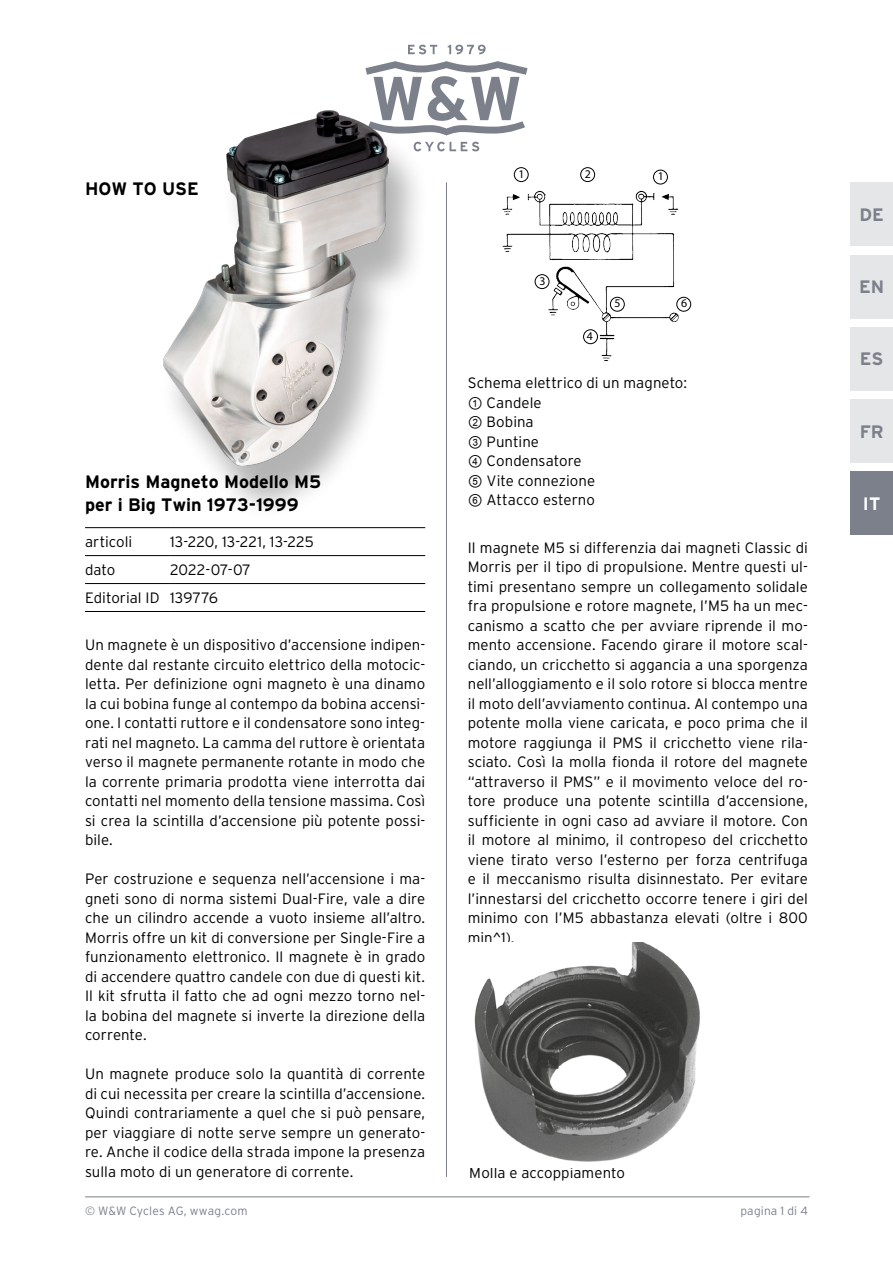
<style>
.page{position:relative;width:893px;height:1263px;background:#fff}
.page>*{position:absolute;margin:0;border:0;box-sizing:border-box;transform-origin:0 0}
.t1{font:700 18px/22.5px "Interstate";color:#000}
.t2{font:700 18px "Interstate";color:#7c808b}
.t3{font:700 18px "Interstate";color:#fff}
.t4{font:300 15px/19.5px "Interstate";letter-spacing:.005em;color:#000;text-align:justify}
.t5{font:300 12px "Interstate";letter-spacing:.015em;color:#7c808b}
.t6{font:11.85px "Myriad Pro";color:#000}
.s1{font-family:"Arial Unicode MS";font-weight:400}
</style>
<div class="page">
<svg style="left:408px;top:45px;width:29px;height:9px"></svg>
<svg style="left:448px;top:45px;width:38px;height:9px"></svg>
<svg style="left:430px;top:142px;width:49px;height:9px"></svg>
<svg style="left:365px;top:61px;width:162px;height:75px"></svg>
<hr style="left:85px;top:1196px;width:724px;height:1px;background:#7c808b">
<hr style="left:446px;top:182px;width:1px;height:995px;background:#7c808b">
<div style="left:850px;top:182px;width:43px;height:64px;background:#e5e6e8"></div>
<div style="left:850px;top:255px;width:43px;height:63px;background:#e5e6e8"></div>
<div style="left:850px;top:327px;width:43px;height:64px;background:#e5e6e8"></div>
<div style="left:850px;top:399px;width:43px;height:64px;background:#e5e6e8"></div>
<div style="left:850px;top:471px;width:43px;height:64px;background:#7c808b"></div>
<div style="left:158px;top:120px;width:272px;height:401px;background:#000;opacity:.3"></div>
<img style="left:163px;top:111px;width:225px;height:354px">
<hr style="left:85px;top:527px;width:85px;height:1px;background:#000">
<hr style="left:170px;top:527px;width:255px;height:1px;background:#000">
<hr style="left:85px;top:555px;width:85px;height:1px;background:#000">
<hr style="left:170px;top:555px;width:255px;height:1px;background:#000">
<hr style="left:85px;top:583px;width:85px;height:1px;background:#000">
<hr style="left:85px;top:611px;width:85px;height:1px;background:#000">
<hr style="left:170px;top:583px;width:255px;height:1px;background:#000">
<hr style="left:170px;top:611px;width:255px;height:1px;background:#000">
<img style="left:468px;top:143px;width:224px;height:219px">
<div style="left:514px;top:167px;width:15px;height:15px;border:1px solid #000;border-radius:50%"></div>
<div style="left:580px;top:167px;width:15px;height:15px;border:1px solid #000;border-radius:50%"></div>
<div style="left:535px;top:274px;width:14px;height:15px;border:1px solid #000;border-radius:50%"></div>
<div style="left:610px;top:297px;width:15px;height:15px;border:1px solid #000;border-radius:50%"></div>
<div style="left:583px;top:329px;width:15px;height:15px;border:1px solid #000;border-radius:50%"></div>
<div style="left:676px;top:297px;width:15px;height:15px;border:1px solid #000;border-radius:50%"></div>
<div style="left:653px;top:170px;width:15px;height:15px;border:1px solid #000;border-radius:50%"></div>
<img style="left:474px;top:943px;width:226px;height:219px">
<p class="t1" style="left:85px;top:178px;width:115px">HOW TO USE</p>
<p class="t1" style="left:85px;top:470px;width:238px">Morris Magneto Modello M5 per i Big Twin 1973-1999</p>
<p class="t4" style="left:85px;top:532px;width:49px">articoli</p>
<p class="t4" style="left:170px;top:532px;width:145px">13-220, 13-221, 13-225</p>
<p class="t4" style="left:85px;top:560px;width:32px">dato</p>
<p class="t4" style="left:85px;top:556px;width:167px;line-height:27.9px;text-indent:85px">2022-07-07<br>Editorial ID 139776</p>
<p class="t4" style="left:85px;top:635px;width:342px">Un magnete è un dispositivo d’accensione indipen&shy;dente dal restante circuito elettrico della motocic&shy;letta. Per definizione ogni magneto è una dinamo la cui bobina funge al contempo da bobina accensi&shy;one. I contatti ruttore e il condensatore sono integ&shy;rati nel magneto. La camma del ruttore è orientata verso il magnete permanente rotante in modo che la corrente primaria prodotta viene interrotta dai contatti nel momento della tensione massima. Così si crea la scintilla d’accensione più potente possi&shy;bile.</p>
<p class="t4" style="left:85px;top:869px;width:342px">Per costruzione e sequenza nell’accensione i ma&shy;gneti sono di norma sistemi Dual-Fire, vale a dire che un cilindro accende a vuoto insieme all’altro.<br>Morris offre un kit di conversione per Single-Fire a funzionamento elettronico. Il magnete è in grado di accendere quattro candele con due di questi kit.<br>Il kit sfrutta il fatto che ad ogni mezzo torno nel&shy;la bobina del magnete si inverte la direzione della corrente.</p>
<p class="t4" style="left:85px;top:1064px;width:342px">Un magnete produce solo la quantità di corrente di cui necessita per creare la scintilla d’accensione.<br>Quindi contrariamente a quel che si può pensare, per viaggiare di notte serve sempre un generato&shy;re. Anche il codice della strada impone la presenza sulla moto di un generatore di corrente.</p>
<p class="t5" style="left:85px;top:1204px;width:164px">© W&amp;W Cycles AG, wwag.com</p>
<p class="t6" style="left:519px;top:167px;width:8px">1</p>
<p class="t6" style="left:585px;top:167px;width:8px">2</p>
<p class="t6" style="left:539px;top:274px;width:8px">3</p>
<p class="t6" style="left:587px;top:329px;width:8px">4</p>
<p class="t6" style="left:615px;top:297px;width:8px">5</p>
<p class="t6" style="left:658px;top:170px;width:8px">1</p>
<p class="t6" style="left:681px;top:297px;width:8px">6</p>
<p class="t4" style="left:468px;top:373px;width:221px;text-align:left">Schema elettrico di un magneto:<br><span class="s1">①</span> Candele<br><span class="s1">②</span> Bobina<br><span class="s1">③</span> Puntine<br><span class="s1">④</span> Condensatore<br><span class="s1">⑤</span> Vite connezione<br><span class="s1">⑥</span> Attacco esterno</p>
<p class="t4" style="left:468px;top:538px;width:342px">Il magnete M5 si differenzia dai magneti Classic di Morris per il tipo di propulsione. Mentre questi ul&shy;timi presentano sempre un collegamento solidale fra propulsione e rotore magnete, l’M5 ha un mec&shy;canismo a scatto che per avviare riprende il mo&shy;mento accensione. Facendo girare il motore scal&shy;ciando, un cricchetto si aggancia a una sporgenza nell’alloggiamento e il solo rotore si blocca mentre il moto dell’avviamento continua. Al contempo una potente molla viene caricata, e poco prima che il motore raggiunga il PMS il cricchetto viene rila&shy;sciato. Così la molla fionda il rotore del magnete “attraverso il PMS” e il movimento veloce del ro&shy;tore produce una potente scintilla d’accensione, sufficiente in ogni caso ad avviare il motore. Con il motore al minimo, il contropeso del cricchetto viene tirato verso l’esterno per forza centrifuga e il meccanismo risulta disinnestato. Per evitare l’innestarsi del cricchetto occorre tenere i giri del minimo con l’M5 abbastanza elevati (oltre i 800 min^1).</p>
<p class="t4" style="left:469px;top:1163px;width:157px">Molla e accoppiamento</p>
<p class="t5" style="left:740px;top:1204px;width:69px">pagina 1 di 4</p>
<p class="t2" style="left:859px;top:204px;width:26px">DE</p>
<p class="t2" style="left:859px;top:277px;width:27px">EN</p>
<p class="t2" style="left:860px;top:349px;width:25px">ES</p>
<p class="t2" style="left:860px;top:421px;width:26px">FR</p>
<p class="t3" style="left:863px;top:494px;width:19px">IT</p>
</div>
